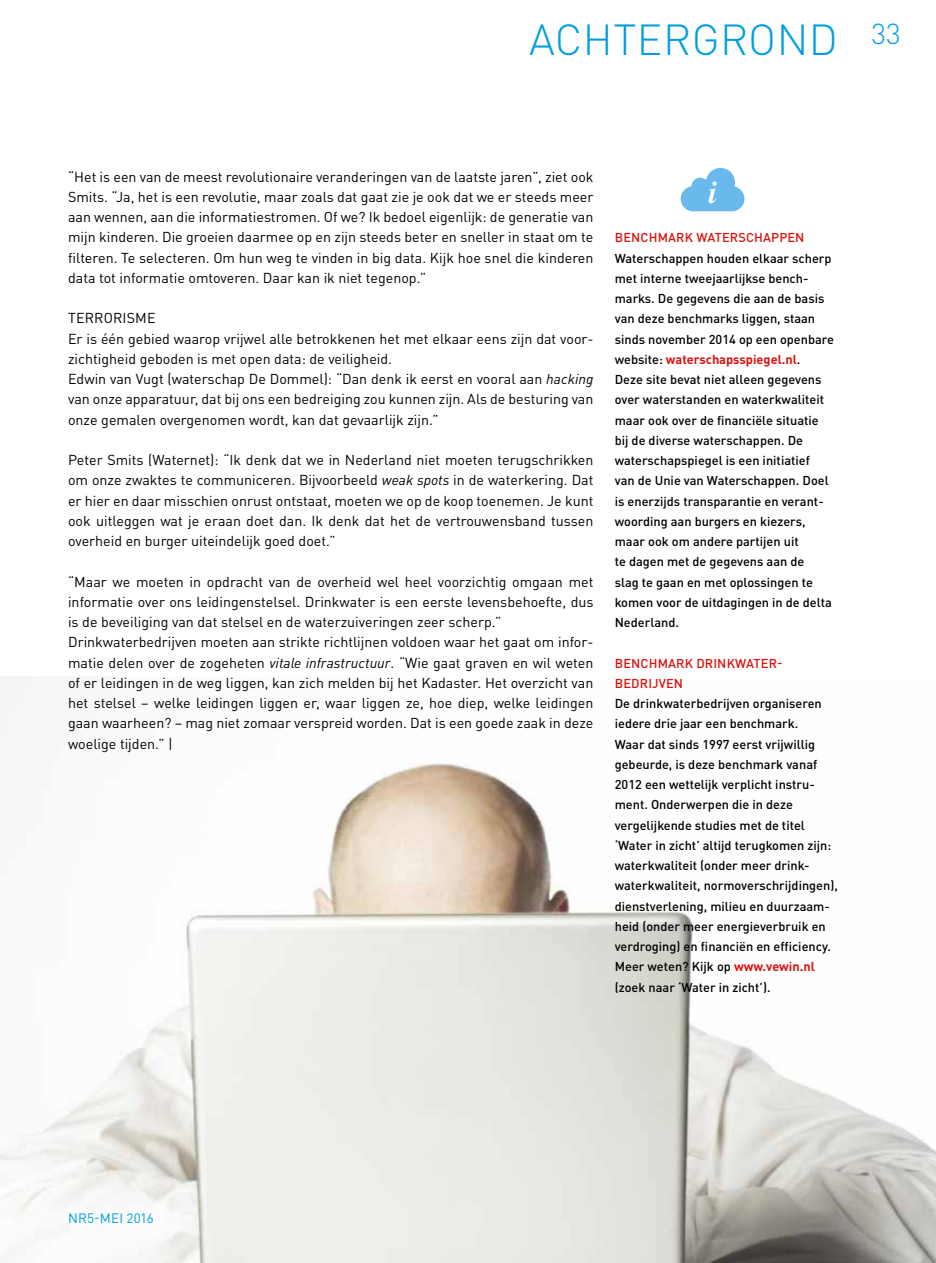
<style>
.page{position:relative;width:936px;height:1263px;background:#fff}
.page>*{position:absolute;margin:0;border:0;box-sizing:border-box;transform-origin:0 0}
.t1{font:300 42.9px "DIN Pro";letter-spacing:.01em;color:#009ee3}
.t2{font:14.25px/20.2px "DIN Pro";color:#000;text-align:justify}
.t3{font:13.5px "DIN Pro";letter-spacing:.01em;color:#009ee3}
.t4{font:500 12.75px/20.2px "DIN Pro";color:#000}
.t5{font:500 12.75px/20.2px "DIN Pro";letter-spacing:.01em;color:#db130e}
.s1{font-style:italic}
.s2{font-weight:700;color:#db130e}
</style>
<div class="page">
<img style="left:0;top:763px;width:935px;height:500px">
<svg style="left:680px;top:168px;width:64px;height:43px"></svg>
<h1 class="t1" style="left:529px;top:6px;width:373px">ACHTERGROND <sup>33</sup></h1>
<p class="t2" style="left:68px;top:165px;width:527px">“Het is een van de meest revolutionaire veranderingen van de laatste jaren”, ziet ook Smits. “Ja, het is een revolutie, maar zoals dat gaat zie je ook dat we er steeds meer aan wennen, aan die informatiestromen. Of we? Ik bedoel eigenlijk: de generatie van mijn kinderen. Die groeien daarmee op en zijn steeds beter en sneller in staat om te filteren. Te selecteren. Om hun weg te vinden in big data. Kijk hoe snel die kinderen data tot informatie omtoveren. Daar kan ik niet tegenop.”</p>
<p class="t2" style="left:68px;top:307px;width:527px;text-align:left">TERRORISME<br>Er is één gebied waarop vrijwel alle betrokkenen het met elkaar eens zijn dat voor&shy;zichtigheid geboden is met open data: de veiligheid.<br>Edwin van Vugt (waterschap De Dommel): “Dan denk ik eerst en vooral aan <span class="s1">hacking </span>van onze apparatuur, dat bij ons een bedreiging zou kunnen zijn. Als de besturing van onze gemalen overgenomen wordt, kan dat gevaarlijk zijn.”</p>
<p class="t2" style="left:68px;top:448px;width:527px">Peter Smits (Waternet): “Ik denk dat we in Nederland niet moeten terugschrikken om onze zwaktes te communiceren. Bijvoorbeeld <span class="s1">weak spots</span> in de waterkering. Dat er hier en daar misschien onrust ontstaat, moeten we op de koop toenemen. Je kunt ook uitleggen wat je eraan doet dan. Ik denk dat het de vertrouwensband tussen overheid en burger uiteindelijk goed doet.”</p>
<p class="t2" style="left:68px;top:570px;width:527px;text-align:left">“Maar we moeten in opdracht van de overheid wel heel voorzichtig omgaan met informatie over ons leidingenstelsel. Drinkwater is een eerste levensbehoefte, dus is de beveiliging van dat stelsel en de waterzuiveringen zeer scherp.” Drinkwaterbedrijven moeten aan strikte richtlijnen voldoen waar het gaat om infor&shy;matie delen over de zogeheten <span class="s1">vitale infrastructuur</span>. “Wie gaat graven en wil weten of er leidingen in de weg liggen, kan zich melden bij het Kadaster. Het overzicht van het stelsel – welke leidingen liggen er, waar liggen ze, hoe diep, welke leidingen gaan waarheen? – mag niet zomaar verspreid worden. Dat is een goede zaak in deze woelige tijden.” |</p>
<p class="t5" style="left:614px;top:226px;width:191px">BENCHMARK WATERSCHAPPEN</p>
<p class="t4" style="left:614px;top:246px;width:221px">Waterschappen houden elkaar scherp met interne tweejaarlijkse bench&shy;marks. De gegevens die aan de basis van deze benchmarks liggen, staan sinds november 2014 op een openbare website: <span class="s2">waterschapsspiegel.nl</span>.<br>Deze site bevat niet alleen gegevens over waterstanden en waterkwaliteit maar ook over de financiële situatie bij de diverse waterschappen. De waterschapspiegel is een initiatief<br>van de Unie van Waterschappen. Doel is enerzijds transparantie en verant&shy;woording aan burgers en kiezers, maar ook om andere partijen uit<br>te dagen met de gegevens aan de<br>slag te gaan en met oplossingen te komen voor de uitdagingen in de delta Nederland.</p>
<p class="t5" style="left:614px;top:651px;width:169px">BENCHMARK DRINKWATER-<br>BEDRIJVEN</p>
<p class="t4" style="left:614px;top:692px;width:225px">De drinkwaterbedrijven organiseren iedere drie jaar een benchmark.<br>Waar dat sinds 1997 eerst vrijwillig gebeurde, is deze benchmark vanaf 2012 een wettelijk verplicht instru&shy;ment. Onderwerpen die in deze vergelijkende studies met de titel ‘Water in zicht’ altijd terugkomen zijn: waterkwaliteit (onder meer drink&shy;waterkwaliteit, normoverschrijdingen), dienstverlening, milieu en duurzaam&shy;heid (onder meer energieverbruik en verdroging) en financiën en efficiency.<br>Meer weten? Kijk op <span class="s2">www.vewin.nl </span>(zoek naar ‘Water in zicht’).</p>
<p class="t3" style="left:68px;top:1208px;width:87px">NR5-MEI 2016</p>
</div>
